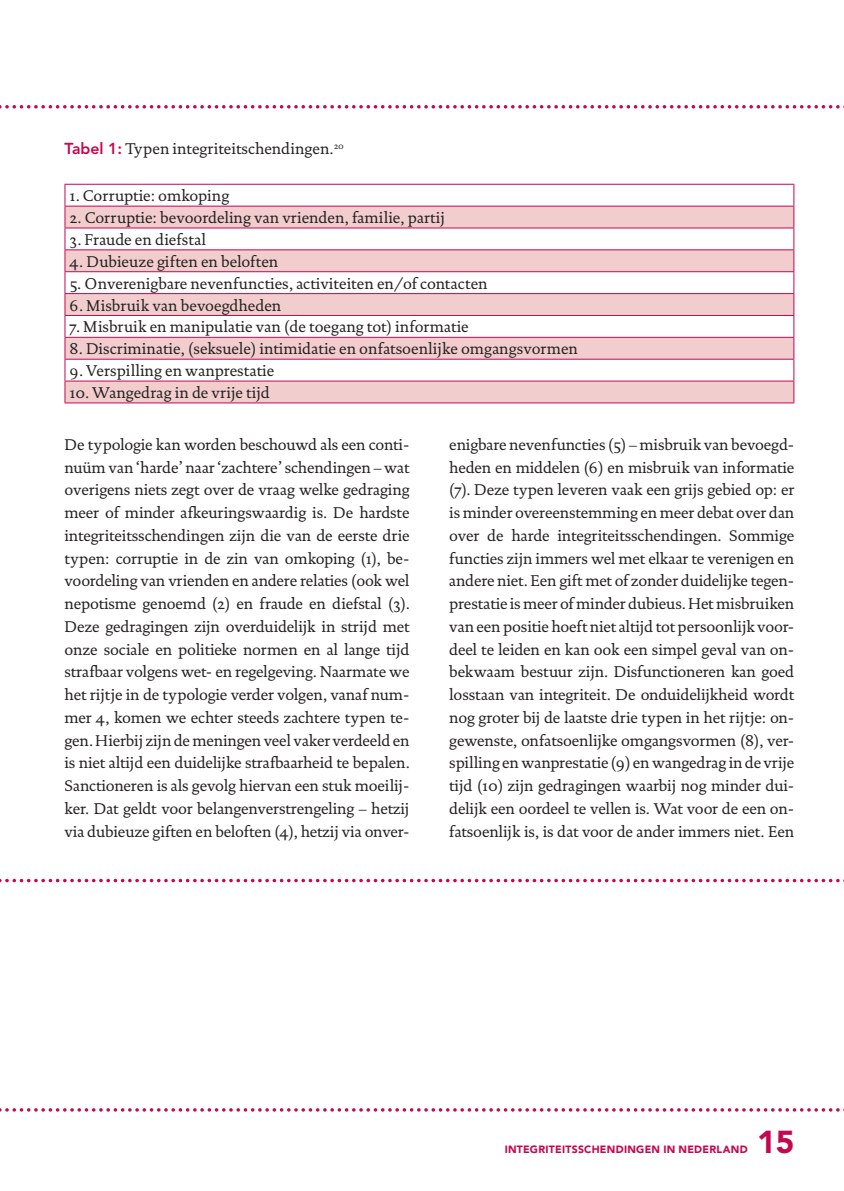
<style>
.page{position:relative;width:844px;height:1191px;background:#fff}
.page>*{position:absolute;margin:0;border:0;box-sizing:border-box;transform-origin:0 0}
.t1{font:900 31.5px "Avenir LT Std";color:#c50750}
.t2{font:15.75px/22.8px "DTL Documenta ST";color:#231f20;text-align:justify}
.t3{font:900 10.5px "Avenir LT Std";letter-spacing:.025em;color:#c50750}
.s1{font-family:"Avenir LT Std";font-weight:800;color:#c50750}
</style>
<div class="page">
<svg style="left:0;top:105px;width:844px;height:3px"></svg>
<svg style="left:0;top:878px;width:844px;height:4px"></svg>
<svg style="left:0;top:1108px;width:844px;height:3px"></svg>
<div style="left:65px;top:206px;width:728px;height:22px;background:#f2cdcd"></div>
<svg style="left:65px;top:250px;width:728px;height:152px;fill:#f2cdcd"></svg>
<hr style="left:64px;top:206px;width:730px;height:1px;background:#c50750">
<hr style="left:64px;top:227px;width:730px;height:1px;background:#c50750">
<hr style="left:64px;top:249px;width:730px;height:1px;background:#c50750">
<hr style="left:64px;top:271px;width:730px;height:1px;background:#c50750">
<hr style="left:64px;top:293px;width:730px;height:1px;background:#c50750">
<hr style="left:64px;top:315px;width:730px;height:1px;background:#c50750">
<hr style="left:64px;top:337px;width:730px;height:1px;background:#c50750">
<hr style="left:64px;top:359px;width:730px;height:1px;background:#c50750">
<hr style="left:64px;top:380px;width:730px;height:1px;background:#c50750">
<hr style="left:64px;top:184px;width:730px;height:1px;background:#c50750">
<svg style="left:64px;top:185px;width:1px;height:217px"></svg>
<svg style="left:793px;top:185px;width:1px;height:217px"></svg>
<hr style="left:64px;top:402px;width:730px;height:1px;background:#c50750">
<p class="t2" style="left:64px;top:137px;width:281px"><span class="s1">Tabel 1:</span> Typen integriteitschendingen.<sup>20</sup></p>
<p class="t2" style="left:70px;top:184px;width:161px">1. Corruptie: omkoping</p>
<p class="t2" style="left:70px;top:206px;width:376px">2. Corruptie: bevoordeling van vrienden, familie, partij</p>
<p class="t2" style="left:70px;top:228px;width:137px">3. Fraude en diefstal</p>
<p class="t2" style="left:70px;top:250px;width:210px">4. Dubieuze giften en beloften</p>
<p class="t2" style="left:70px;top:272px;width:419px">5. Onverenigbare nevenfuncties, activiteiten en/of contacten</p>
<p class="t2" style="left:70px;top:294px;width:213px">6. Misbruik van bevoegdheden</p>
<p class="t2" style="left:70px;top:315px;width:400px">7. Misbruik en manipulatie van (de toegang tot) informatie</p>
<p class="t2" style="left:70px;top:337px;width:509px">8. Discriminatie, (seksuele) intimidatie en onfatsoenlijke omgangsvormen</p>
<p class="t2" style="left:70px;top:359px;width:206px">9. Verspilling en wanprestatie</p>
<p class="t2" style="left:70px;top:381px;width:201px">10. Wangedrag in de vrije tijd</p>
<p class="t2" style="left:64px;top:433px;width:346px">De typologie kan worden beschouwd als een conti&shy;nuüm van ‘harde’ naar ‘zachtere’ schendingen – wat overigens niets zegt over de vraag welke gedraging meer of minder afkeuringswaardig is. De hardste integriteitsschendingen zijn die van de eerste drie typen: corruptie in de zin van omkoping (1), be&shy;voordeling van vrienden en andere relaties (ook wel nepotisme genoemd (2) en fraude en diefstal (3).<br>Deze gedragingen zijn overduidelijk in strijd met onze sociale en politieke normen en al lange tijd strafbaar volgens wet- en regelgeving. Naarmate we het rijtje in de typologie verder volgen, vanaf num&shy;mer 4, komen we echter steeds zachtere typen te&shy;gen. Hierbij zijn de meningen veel vaker verdeeld en is niet altijd een duidelijke strafbaarheid te bepalen.<br>Sanctioneren is als gevolg hiervan een stuk moeilij&shy;ker. Dat geldt voor belangenverstrengeling – hetzij via dubieuze giften en beloften (4), hetzij via onver-</p>
<p class="t2" style="left:449px;top:433px;width:346px">enigbare nevenfuncties (5) – misbruik van bevoegd&shy;heden en middelen (6) en misbruik van informatie (7). Deze typen leveren vaak een grijs gebied op: er is minder overeenstemming en meer debat over dan over de harde integriteitsschendingen. Sommige functies zijn immers wel met elkaar te verenigen en andere niet. Een gift met of zonder duidelijke tegen&shy;prestatie is meer of minder dubieus. Het misbruiken van een positie hoeft niet altijd tot persoonlijk voor&shy;deel te leiden en kan ook een simpel geval van on&shy;bekwaam bestuur zijn. Disfunctioneren kan goed losstaan van integriteit. De onduidelijkheid wordt nog groter bij de laatste drie typen in het rijtje: on&shy;gewenste, onfatsoenlijke omgangsvormen (8), ver&shy;spilling en wanprestatie (9) en wangedrag in de vrije tijd (10) zijn gedragingen waarbij nog minder dui&shy;delijk een oordeel te vellen is. Wat voor de een on&shy;fatsoenlijk is, is dat voor de ander immers niet. Een</p>
<p class="t3" style="left:504px;top:1143px;width:244px">INTEGRITEITSSCHENDINGEN IN NEDERLAND</p>
<h1 class="t1" style="left:756px;top:1123px;width:39px">15</h1>
</div>
